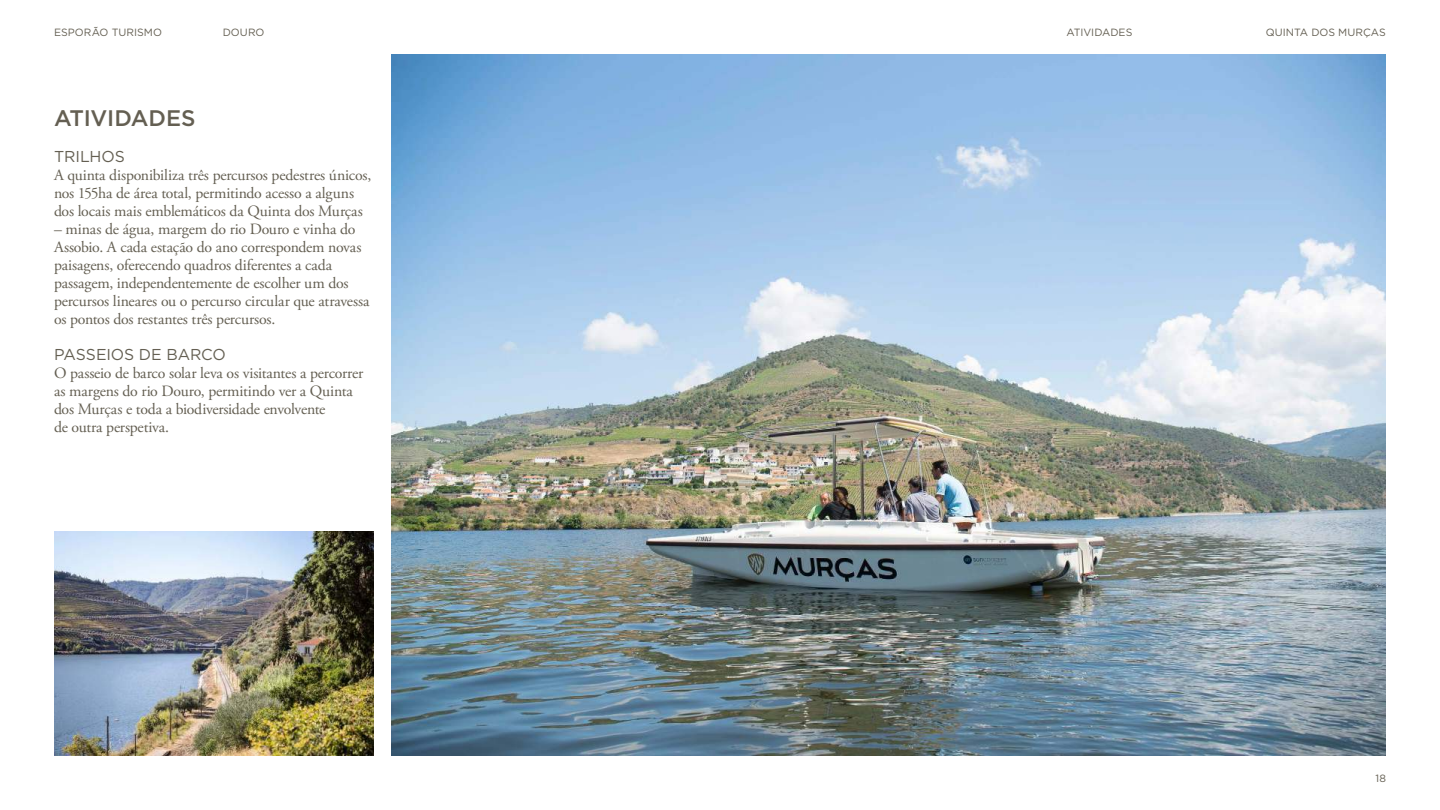
<style>
.page{position:relative;width:1440px;height:810px;background:#fff}
.page>*{position:absolute;margin:0;border:0;box-sizing:border-box;transform-origin:0 0}
.t1{font:500 22.5px "Gotham";letter-spacing:-.01em;color:#645f52}
.t2{font:15.75px/18px "Adobe Garamond Pro";letter-spacing:-.015em;color:#645f52}
.t3{font:15.75px "Gotham";letter-spacing:-.005em;color:#645f52}
.t4{font:10.5px "Gotham";letter-spacing:.005em;color:#645f52}
</style>
<div class="page">
<img style="left:392px;top:54px;width:994px;height:702px">
<img style="left:54px;top:531px;width:320px;height:225px">
<p class="t4" style="left:54px;top:26px;width:110px">ESPORÃO TURISMO</p>
<p class="t4" style="left:223px;top:26px;width:43px">DOURO</p>
<p class="t4" style="left:1066px;top:26px;width:67px">ATIVIDADES</p>
<p class="t4" style="left:1266px;top:26px;width:122px">QUINTA DOS MURÇAS</p>
<h1 class="t1" style="left:54px;top:105px;width:143px">ATIVIDADES</h1>
<p class="t3" style="left:54px;top:148px;width:72px">TRILHOS</p>
<p class="t2" style="left:54px;top:167px;width:319px">A quinta disponibiliza três percursos pedestres únicos, nos 155ha de área total, permitindo acesso a alguns dos locais mais emblemáticos da Quinta dos Murças</p>
<p class="t2" style="left:54px;top:221px;width:317px">– minas de água, margem do rio Douro e vinha do Assobio. A cada estação do ano correspondem novas paisagens, oferecendo quadros diferentes a cada passagem, independentemente de escolher um dos percursos lineares ou o percurso circular que atravessa os pontos dos restantes três percursos.</p>
<p class="t3" style="left:54px;top:346px;width:174px">PASSEIOS DE BARCO</p>
<p class="t2" style="left:54px;top:365px;width:311px">O passeio de barco solar leva os visitantes a percorrer as margens do rio Douro, permitindo ver a Quinta dos Murças e toda a biodiversidade envolvente<br>de outra perspetiva.</p>
<p class="t4" style="left:1375px;top:772px;width:12px">18</p>
</div>
